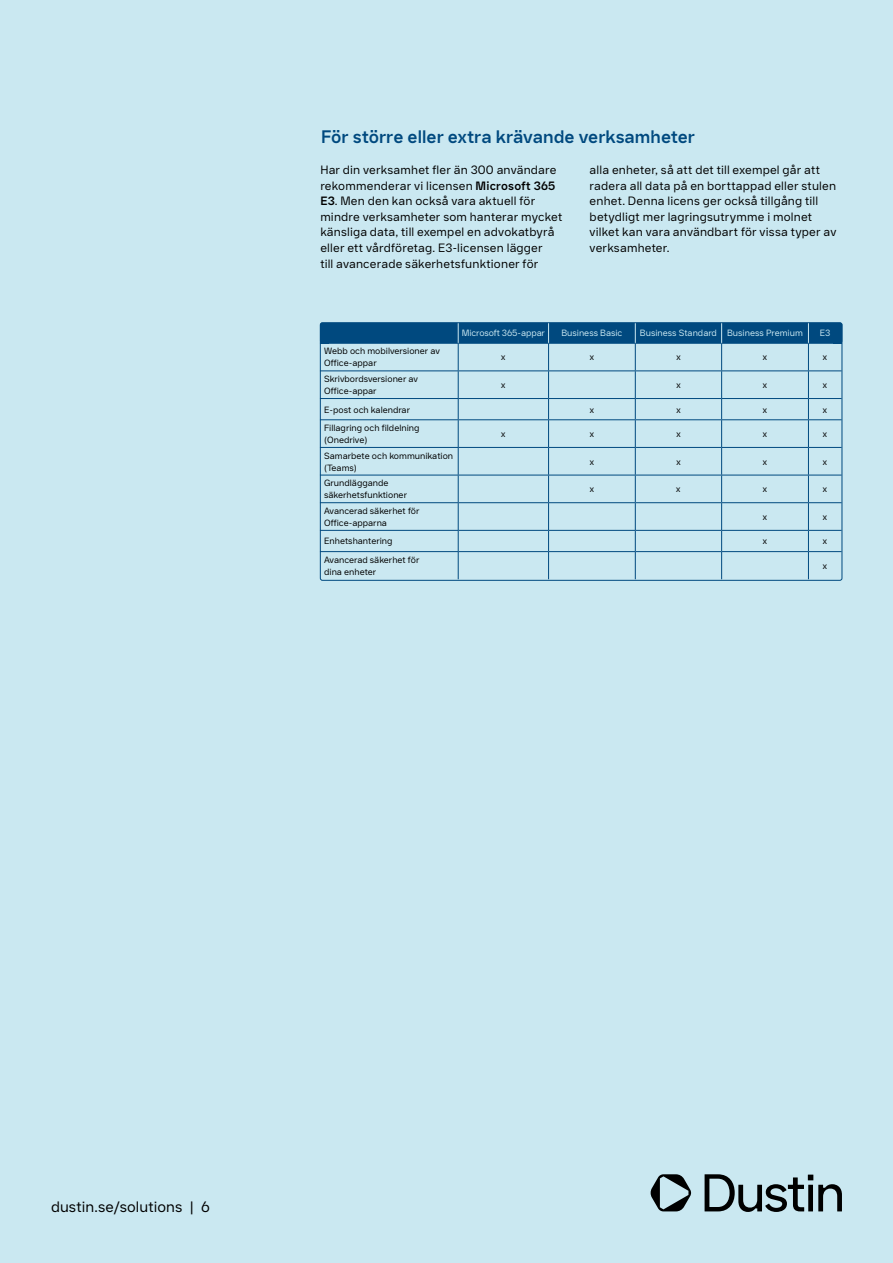
<style>
.page{position:relative;width:893px;height:1263px;background:#cae8f1}
.page>*{position:absolute;margin:0;border:0;box-sizing:border-box;transform-origin:0 0}
.t1{font:700 18px "Dustin Sans";color:#00497f}
.t2{font:15px "Dustin Sans";letter-spacing:.005em;color:#000}
.t3{font:12px/15.6px "Dustin Sans";letter-spacing:.015em;color:#000}
.t4{font:9px/12px "Dustin Sans";color:#000}
.t5{font:9px "Dustin Sans";color:#cae8f1}
.s1{font-weight:700}
</style>
<div class="page">
<svg style="left:705px;top:1174px;width:137px;height:38px"></svg>
<svg style="left:650px;top:1174px;width:41px;height:37px"></svg>
<div style="left:320px;top:323px;width:522px;height:20px;background:#00497f;border-radius:2px"></div>
<hr style="left:320px;top:343px;width:138px;height:1px;background:#00497f">
<hr style="left:458px;top:343px;width:91px;height:1px;background:#00497f">
<hr style="left:549px;top:343px;width:86px;height:1px;background:#00497f">
<hr style="left:635px;top:343px;width:87px;height:1px;background:#00497f">
<hr style="left:722px;top:343px;width:86px;height:1px;background:#00497f">
<hr style="left:808px;top:343px;width:34px;height:1px;background:#00497f">
<hr style="left:320px;top:370px;width:138px;height:1px;background:#00497f">
<hr style="left:458px;top:370px;width:91px;height:1px;background:#00497f">
<hr style="left:549px;top:370px;width:86px;height:1px;background:#00497f">
<hr style="left:635px;top:370px;width:87px;height:1px;background:#00497f">
<hr style="left:722px;top:370px;width:86px;height:1px;background:#00497f">
<hr style="left:808px;top:370px;width:34px;height:1px;background:#00497f">
<hr style="left:320px;top:398px;width:138px;height:1px;background:#00497f">
<hr style="left:458px;top:398px;width:91px;height:1px;background:#00497f">
<hr style="left:549px;top:398px;width:86px;height:1px;background:#00497f">
<hr style="left:635px;top:398px;width:87px;height:1px;background:#00497f">
<hr style="left:722px;top:398px;width:86px;height:1px;background:#00497f">
<hr style="left:808px;top:398px;width:34px;height:1px;background:#00497f">
<hr style="left:320px;top:419px;width:138px;height:1px;background:#00497f">
<hr style="left:458px;top:419px;width:91px;height:1px;background:#00497f">
<hr style="left:549px;top:419px;width:86px;height:1px;background:#00497f">
<hr style="left:635px;top:419px;width:87px;height:1px;background:#00497f">
<hr style="left:722px;top:419px;width:86px;height:1px;background:#00497f">
<hr style="left:808px;top:419px;width:34px;height:1px;background:#00497f">
<hr style="left:320px;top:447px;width:138px;height:1px;background:#00497f">
<hr style="left:458px;top:447px;width:91px;height:1px;background:#00497f">
<hr style="left:549px;top:447px;width:86px;height:1px;background:#00497f">
<hr style="left:635px;top:447px;width:87px;height:1px;background:#00497f">
<hr style="left:722px;top:447px;width:86px;height:1px;background:#00497f">
<hr style="left:808px;top:447px;width:34px;height:1px;background:#00497f">
<hr style="left:320px;top:475px;width:138px;height:1px;background:#00497f">
<hr style="left:458px;top:475px;width:91px;height:1px;background:#00497f">
<hr style="left:549px;top:475px;width:86px;height:1px;background:#00497f">
<hr style="left:635px;top:475px;width:87px;height:1px;background:#00497f">
<hr style="left:722px;top:475px;width:86px;height:1px;background:#00497f">
<hr style="left:808px;top:475px;width:34px;height:1px;background:#00497f">
<hr style="left:320px;top:502px;width:138px;height:1px;background:#00497f">
<hr style="left:458px;top:502px;width:91px;height:1px;background:#00497f">
<hr style="left:549px;top:502px;width:86px;height:1px;background:#00497f">
<hr style="left:635px;top:502px;width:87px;height:1px;background:#00497f">
<hr style="left:722px;top:502px;width:86px;height:1px;background:#00497f">
<hr style="left:808px;top:502px;width:34px;height:1px;background:#00497f">
<hr style="left:320px;top:530px;width:138px;height:1px;background:#00497f">
<hr style="left:458px;top:530px;width:91px;height:1px;background:#00497f">
<hr style="left:549px;top:530px;width:86px;height:1px;background:#00497f">
<hr style="left:635px;top:530px;width:87px;height:1px;background:#00497f">
<hr style="left:722px;top:530px;width:86px;height:1px;background:#00497f">
<hr style="left:808px;top:530px;width:34px;height:1px;background:#00497f">
<hr style="left:320px;top:551px;width:138px;height:1px;background:#00497f">
<hr style="left:458px;top:551px;width:91px;height:1px;background:#00497f">
<hr style="left:549px;top:551px;width:86px;height:1px;background:#00497f">
<hr style="left:635px;top:551px;width:87px;height:1px;background:#00497f">
<hr style="left:722px;top:551px;width:86px;height:1px;background:#00497f">
<hr style="left:808px;top:551px;width:34px;height:1px;background:#00497f">
<svg style="left:458px;top:324px;width:1px;height:255px"></svg>
<svg style="left:548px;top:324px;width:1px;height:255px"></svg>
<svg style="left:635px;top:324px;width:1px;height:255px"></svg>
<svg style="left:721px;top:324px;width:1px;height:255px"></svg>
<svg style="left:808px;top:324px;width:1px;height:255px"></svg>
<div style="left:320px;top:322px;width:522px;height:259px;border:1px solid #00497f;border-radius:2px"></div>
<div style="left:320px;top:338px;width:9px;height:5px;background:#00497f"></div>
<div style="left:833px;top:338px;width:9px;height:5px;background:#00497f"></div>
<h1 class="t1" style="left:321px;top:124px;width:375px">För större eller extra krävande verksamheter</h1>
<p class="t3" style="left:320px;top:162px;width:244px">Har din verksamhet fler än 300 användare rekommenderar vi licensen <span class="s1">Microsoft 365<br>E3</span>. Men den kan också vara aktuell för mindre verksamheter som hanterar mycket känsliga data, till exempel en advokatbyrå eller ett vårdföretag. E3-licensen lägger<br>till avancerade säkerhetsfunktioner för</p>
<p class="t3" style="left:590px;top:162px;width:248px">alla enheter, så att det till exempel går att radera all data på en borttappad eller stulen enhet. Denna licens ger också tillgång till betydligt mer lagringsutrymme i molnet vilket kan vara användbart för vissa typer av verksamheter.</p>
<p class="t5" style="left:462px;top:327px;width:85px">Microsoft 365-appar</p>
<p class="t5" style="left:561px;top:327px;width:63px">Business Basic</p>
<p class="t5" style="left:640px;top:327px;width:164px">Business Standard Business Premium</p>
<p class="t5" style="left:820px;top:327px;width:12px">E3</p>
<p class="t4" style="left:324px;top:345px;width:117px">Webb och mobilversioner av<br>Office-appar</p>
<p class="t4" style="left:501px;top:351px;width:6px">x</p>
<p class="t4" style="left:590px;top:351px;width:6px">x</p>
<p class="t4" style="left:676px;top:351px;width:6px">x</p>
<p class="t4" style="left:763px;top:351px;width:6px">x</p>
<p class="t4" style="left:823px;top:351px;width:6px">x</p>
<p class="t4" style="left:324px;top:373px;width:95px">Skrivbordsversioner av<br>Office-appar</p>
<p class="t4" style="left:501px;top:379px;width:6px">x</p>
<p class="t4" style="left:676px;top:379px;width:6px">x</p>
<p class="t4" style="left:763px;top:379px;width:6px">x</p>
<p class="t4" style="left:823px;top:379px;width:6px">x</p>
<p class="t4" style="left:324px;top:403px;width:87px">E-post och kalendrar</p>
<p class="t4" style="left:590px;top:403px;width:6px">x</p>
<p class="t4" style="left:676px;top:403px;width:6px">x</p>
<p class="t4" style="left:763px;top:403px;width:6px">x</p>
<p class="t4" style="left:823px;top:403px;width:6px">x</p>
<p class="t4" style="left:324px;top:422px;width:97px">Fillagring och fildelning (Onedrive)</p>
<p class="t4" style="left:501px;top:428px;width:6px">x</p>
<p class="t4" style="left:590px;top:428px;width:6px">x</p>
<p class="t4" style="left:676px;top:428px;width:6px">x</p>
<p class="t4" style="left:763px;top:428px;width:6px">x</p>
<p class="t4" style="left:823px;top:428px;width:6px">x</p>
<p class="t4" style="left:324px;top:449px;width:131px">Samarbete och kommunikation (Teams)</p>
<p class="t4" style="left:590px;top:455px;width:6px">x</p>
<p class="t4" style="left:676px;top:455px;width:6px">x</p>
<p class="t4" style="left:763px;top:455px;width:6px">x</p>
<p class="t4" style="left:823px;top:455px;width:6px">x</p>
<p class="t4" style="left:324px;top:477px;width:84px">Grundläggande säkerhetsfunktioner</p>
<p class="t4" style="left:590px;top:483px;width:6px">x</p>
<p class="t4" style="left:676px;top:483px;width:6px">x</p>
<p class="t4" style="left:763px;top:483px;width:6px">x</p>
<p class="t4" style="left:823px;top:483px;width:6px">x</p>
<p class="t4" style="left:324px;top:505px;width:97px">Avancerad säkerhet för<br>Office-apparna</p>
<p class="t4" style="left:763px;top:511px;width:6px">x</p>
<p class="t4" style="left:823px;top:511px;width:6px">x</p>
<p class="t4" style="left:324px;top:535px;width:70px">Enhetshantering</p>
<p class="t4" style="left:763px;top:535px;width:6px">x</p>
<p class="t4" style="left:823px;top:535px;width:6px">x</p>
<p class="t4" style="left:324px;top:554px;width:97px">Avancerad säkerhet för dina enheter</p>
<p class="t4" style="left:823px;top:560px;width:6px">x</p>
<p class="t2" style="left:51px;top:1197px;width:133px">dustin.se/solutions</p>
<p class="t2" style="left:189px;top:1197px;width:22px">| 6</p>
</div>
